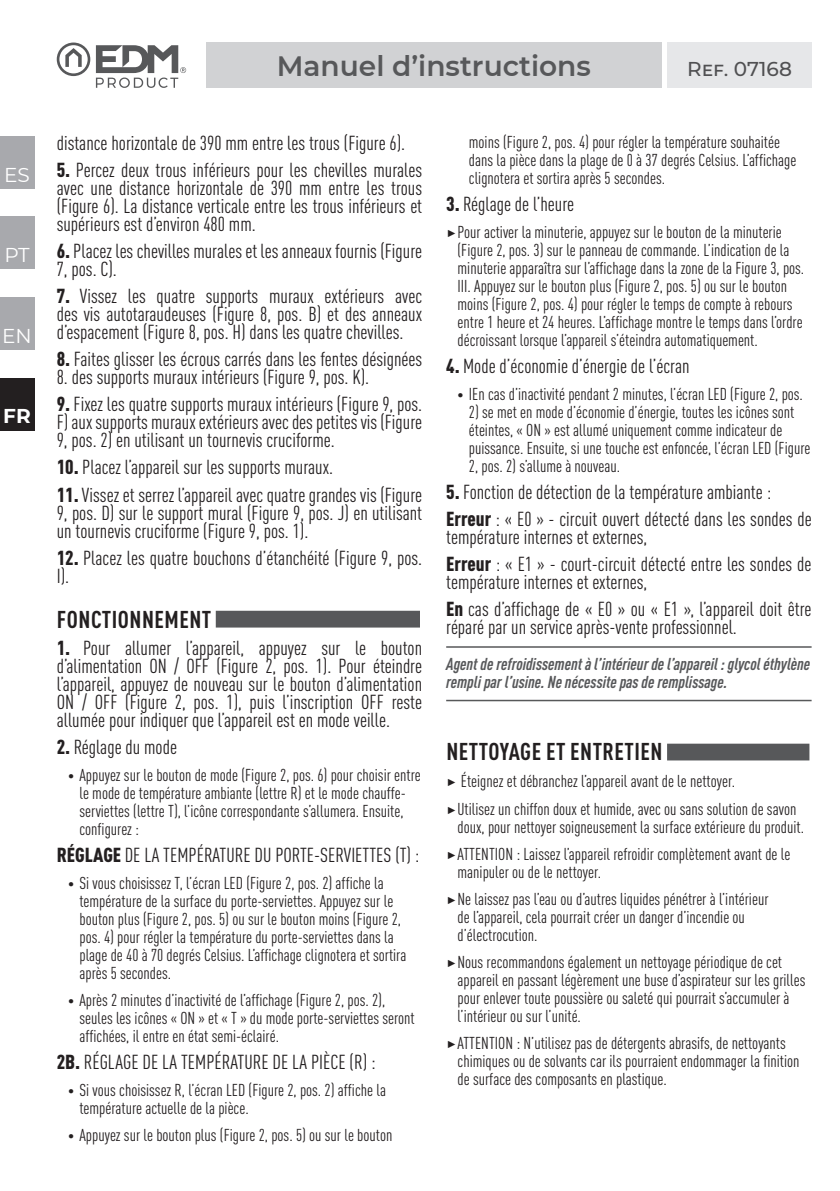
<style>
.page{position:relative;width:840px;height:1191px;background:#fff}
.page>*{position:absolute;margin:0;border:0;box-sizing:border-box;transform-origin:0 0}
.t1{font:600 28px "Montserrat";color:#57585a}
.t2{font:700 condensed 24px "DIN Pro";letter-spacing:.02em;color:#231f20}
.t3{font:condensed 20px/18px "DIN Pro";color:#231f20;text-align:justify}
.t4{font:500 20px "Montserrat";color:#505052}
.t5{font:20px "Montserrat";color:#fff}
.t6{font:700 20px "Montserrat";color:#fff}
.t7{font:condensed 17px/18px "DIN Pro";color:#231f20}
.t8{font:italic 700 condensed 17px/18px "DIN Pro";color:#57585a}
.s1{font-weight:900}
.s2{font-family:"Montserrat";font-weight:700;font-stretch:normal}
.s3{font-family:"Montserrat";font-stretch:normal}
</style>
<div class="page">
<div style="left:206px;top:43px;width:455px;height:45px;background:#d1d2d4"></div>
<div style="left:667px;top:43px;width:144px;height:45px;background:#e6e7e9"></div>
<div style="left:0;top:137px;width:34px;height:52px;background:#a8a9ad"></div>
<div style="left:0;top:216px;width:34px;height:53px;background:#a8a9ad"></div>
<div style="left:0;top:297px;width:34px;height:53px;background:#a8a9ad"></div>
<div style="left:0;top:378px;width:34px;height:52px;background:#231f20"></div>
<svg style="left:57px;top:43px;width:129px;height:45px"></svg>
<div style="left:216px;top:611px;width:204px;height:16px;background:#57585a"></div>
<hr style="left:446px;top:646px;width:365px;height:2px;background:#57585a">
<hr style="left:446px;top:700px;width:365px;height:1px;background:#57585a">
<div style="left:666px;top:743px;width:143px;height:17px;background:#57585a"></div>
<p class="t5" style="left:4px;top:161px;width:27px">ES</p>
<p class="t5" style="left:4px;top:241px;width:27px">PT</p>
<p class="t5" style="left:2px;top:322px;width:31px">EN</p>
<p class="t6" style="left:3px;top:402px;width:29px">FR</p>
<h1 class="t1" style="left:277px;top:46px;width:315px">Manuel d’instructions</h1>
<p class="t4" style="left:686px;top:55px;width:106px">Ref. 07168</p>
<p class="t3" style="left:57px;top:133px;width:350px">distance horizontale de 390 mm entre les trous (Figure 6).</p>
<p class="t3" style="left:57px;top:160px;width:367px"><span class="s1">5.</span> Percez deux trous inférieurs pour les chevilles murales avec une distance horizontale de 390 mm entre les trous (Figure 6). La distance verticale entre les trous inférieurs et supérieurs est d’environ 480 mm.</p>
<p class="t3" style="left:57px;top:241px;width:367px"><span class="s1">6.</span> Placez les chevilles murales et les anneaux fournis (Figure<br>7, pos. C).</p>
<p class="t3" style="left:57px;top:286px;width:367px"><span class="s1">7.</span> Vissez les quatre supports muraux extérieurs avec des vis autotaraudeuses (Figure 8, pos. B) et des anneaux d’espacement (Figure 8, pos. H) dans les quatre chevilles.</p>
<p class="t3" style="left:57px;top:349px;width:367px"><span class="s1">8.</span> Faites glisser les écrous carrés dans les fentes désignées</p>
<p class="t3" style="left:57px;top:367px;width:314px">8. des supports muraux intérieurs (Figure 9, pos. K).</p>
<p class="t3" style="left:57px;top:394px;width:367px"><span class="s1">9.</span> Fixez les quatre supports muraux intérieurs (Figure 9, pos.<br>F) aux supports muraux extérieurs avec des petites vis (Figure 9, pos. 2) en utilisant un tournevis cruciforme.</p>
<p class="t3" style="left:57px;top:457px;width:278px"><span class="s1">10.</span> Placez l’appareil sur les supports muraux.</p>
<p class="t3" style="left:57px;top:484px;width:367px"><span class="s1">11.</span> Vissez et serrez l’appareil avec quatre grandes vis (Figure 9, pos. D) sur le support mural (Figure 9, pos. J) en utilisant un tournevis cruciforme (Figure 9, pos. 1).</p>
<p class="t3" style="left:57px;top:547px;width:367px"><span class="s1">12.</span> Placez les quatre bouchons d’étanchéité (Figure 9, pos.<br>I).</p>
<h2 class="t2" style="left:57px;top:601px;width:156px">FONCTIONNEMENT</h2>
<p class="t3" style="left:57px;top:637px;width:367px"><span class="s1">1.</span> Pour allumer l’appareil, appuyez sur le bouton d’alimentation ON / OFF (Figure 2, pos. 1). Pour éteindre l’appareil, appuyez de nouveau sur le bouton d’alimentation ON / OFF (Figure 2, pos. 1), puis l’inscription OFF reste allumée pour indiquer que l’appareil est en mode veille.</p>
<p class="t3" style="left:57px;top:736px;width:122px"><span class="s1">2.</span> Réglage du mode</p>
<p class="t7" style="left:79px;top:764px;width:342px;text-indent:-11px"><span class="s2">•</span> Appuyez sur le bouton de mode (Figure 2, pos. 6) pour choisir entre le mode de température ambiante (lettre R) et le mode chauffe&shy;serviettes (lettre T), l’icône correspondante s’allumera. Ensuite, configurez :</p>
<p class="t3" style="left:57px;top:844px;width:364px"><span class="s1">RÉGLAGE</span> DE LA TEMPÉRATURE DU PORTE-SERVIETTES (T) :</p>
<p class="t7" style="left:79px;top:872px;width:328px;text-indent:-11px"><span class="s2">•</span> Si vous choisissez T, l’écran LED (Figure 2, pos. 2) affiche la température de la surface du porte-serviettes. Appuyez sur le bouton plus (Figure 2, pos. 5) ou sur le bouton moins (Figure 2, pos. 4) pour régler la température du porte-serviettes dans la plage de 40 à 70 degrés Celsius. L’affichage clignotera et sortira après 5 secondes.</p>
<p class="t7" style="left:79px;top:989px;width:336px;text-indent:-11px"><span class="s2">•</span> Après 2 minutes d’inactivité de l’affichage (Figure 2, pos. 2), seules les icônes « ON » et « T » du mode porte-serviettes seront affichées, il entre en état semi-éclairé.</p>
<p class="t3" style="left:57px;top:1051px;width:320px"><span class="s1">2B.</span> RÉGLAGE DE LA TEMPÉRATURE DE LA PIÈCE (R) :</p>
<p class="t7" style="left:79px;top:1079px;width:308px;text-indent:-11px"><span class="s2">•</span> Si vous choisissez R, l’écran LED (Figure 2, pos. 2) affiche la température actuelle de la pièce.</p>
<p class="t7" style="left:68px;top:1124px;width:325px"><span class="s2">•</span> Appuyez sur le bouton plus (Figure 2, pos. 5) ou sur le bouton</p>
<p class="t7" style="left:468px;top:132px;width:329px">moins (Figure 2, pos. 4) pour régler la température souhaitée dans la pièce dans la plage de 0 à 37 degrés Celsius. L’affichage clignotera et sortira après 5 secondes.</p>
<p class="t3" style="left:446px;top:194px;width:129px"><span class="s1">3.</span> Réglage de l’heure</p>
<p class="t7" style="left:457px;top:222px;width:348px;text-indent:-11px"><span class="s3">▶</span>Pour activer la minuterie, appuyez sur le bouton de la minuterie (Figure 2, pos. 3) sur le panneau de commande. L’indication de la minuterie apparaîtra sur l’affichage dans la zone de la Figure 3, pos.<br>III. Appuyez sur le bouton plus (Figure 2, pos. 5) ou sur le bouton moins (Figure 2, pos. 4) pour régler le temps de compte à rebours entre 1 heure et 24 heures. L’affichage montre le temps dans l’ordre décroissant lorsque l’appareil s’éteindra automatiquement.</p>
<p class="t3" style="left:446px;top:356px;width:245px"><span class="s1">4.</span> Mode d’économie d’énergie de l’écran</p>
<p class="t7" style="left:457px;top:384px;width:347px"><span class="s2">•</span> IEn cas d’inactivité pendant 2 minutes, l’écran LED (Figure 2, pos.</p>
<p class="t7" style="left:468px;top:402px;width:343px">2) se met en mode d’économie d’énergie, toutes les icônes sont éteintes, « ON » est allumé uniquement comme indicateur de puissance. Ensuite, si une touche est enfoncée, l’écran LED (Figure 2, pos. 2) s’allume à nouveau.</p>
<p class="t3" style="left:446px;top:477px;width:367px;line-height:27px"><span class="s1">5.</span> Fonction de détection de la température ambiante :<br><span class="s1">Erreur</span> : « E0 » - circuit ouvert détecté dans les sondes de</p>
<p class="t3" style="left:446px;top:522px;width:366px;line-height:27px">température internes et externes,<br><span class="s1">Erreur</span> : « E1 » - court-circuit détecté entre les sondes de</p>
<p class="t3" style="left:446px;top:567px;width:367px;line-height:27px">température internes et externes,<br><span class="s1">En</span> cas d’affichage de « E0 » ou « E1 », l’appareil doit être</p>
<p class="t3" style="left:446px;top:617px;width:292px">réparé par un service après-vente professionnel.</p>
<p class="t8" style="left:446px;top:654px;width:365px">Agent de refroidissement à l’intérieur de l’appareil : glycol éthylène rempli par l’usine. Ne nécessite pas de remplissage.</p>
<h2 class="t2" style="left:446px;top:734px;width:217px">NETTOYAGE ET ENTRETIEN</h2>
<p class="t7" style="left:446px;top:766px;width:351px;line-height:27px"><span class="s3">▶</span> Éteignez et débranchez l’appareil avant de le nettoyer.<br><span class="s3">▶</span>Utilisez un chiffon doux et humide, avec ou sans solution de savon</p>
<p class="t7" style="left:446px;top:811px;width:359px;line-height:27px;text-indent:11px">doux, pour nettoyer soigneusement la surface extérieure du produit. <span class="s3">▶</span>ATTENTION : Laissez l’appareil refroidir complètement avant de le</p>
<p class="t7" style="left:446px;top:856px;width:323px;line-height:27px;text-indent:11px">manipuler ou de le nettoyer.<br><span class="s3">▶</span>Ne laissez pas l’eau ou d’autres liquides pénétrer à l’intérieur</p>
<p class="t7" style="left:457px;top:906px;width:289px">de l’appareil, cela pourrait créer un danger d’incendie ou d’électrocution.</p>
<p class="t7" style="left:457px;top:951px;width:349px;text-indent:-11px"><span class="s3">▶</span>Nous recommandons également un nettoyage périodique de cet appareil en passant légèrement une buse d’aspirateur sur les grilles pour enlever toute poussière ou saleté qui pourrait s’accumuler à l’intérieur ou sur l’unité.</p>
<p class="t7" style="left:457px;top:1032px;width:343px;text-indent:-11px"><span class="s3">▶</span>ATTENTION : N’utilisez pas de détergents abrasifs, de nettoyants chimiques ou de solvants car ils pourraient endommager la finition de surface des composants en plastique.</p>
</div>
